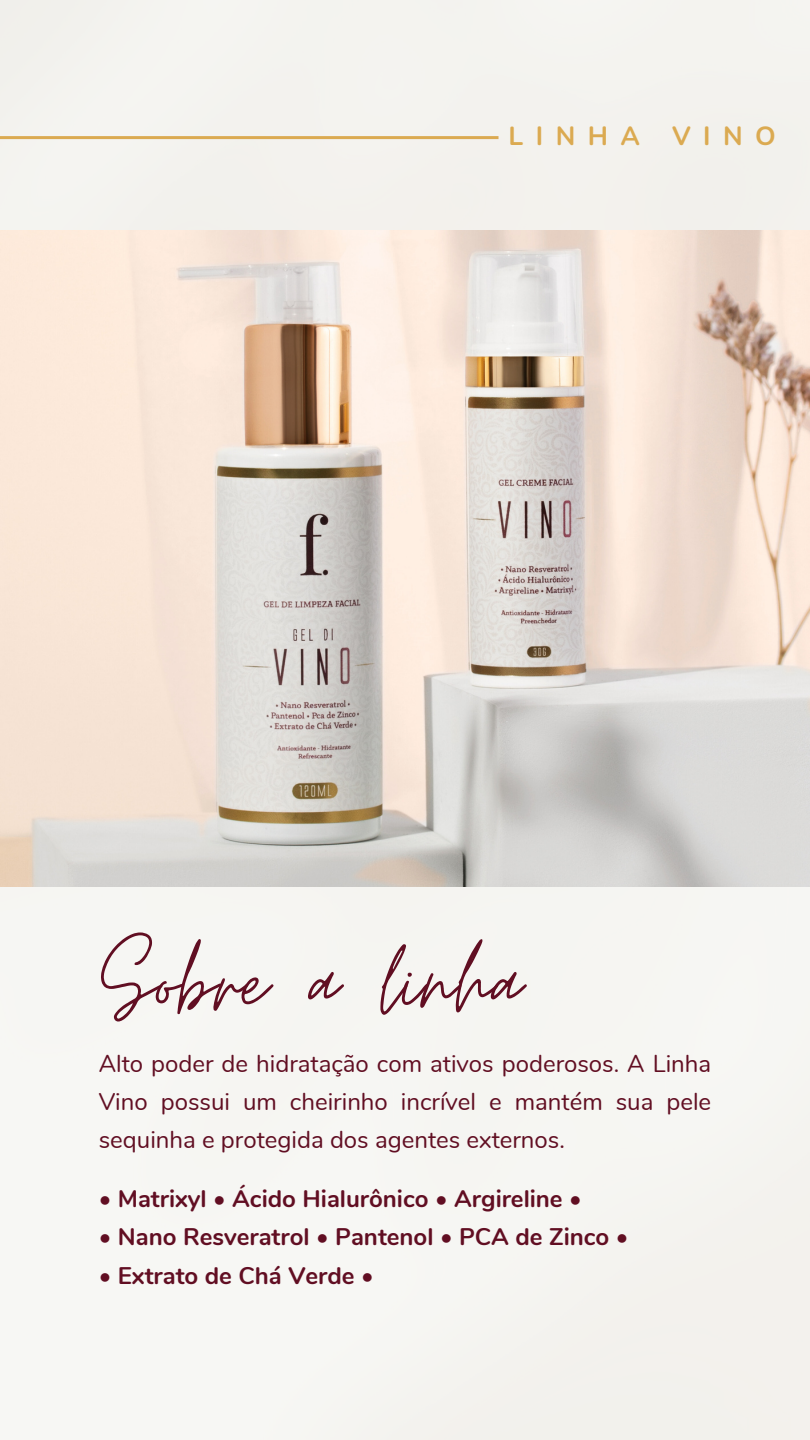
<style>
.page{position:relative;width:810px;height:1440px;background:#fff}
.page>*{position:absolute;margin:0;border:0;box-sizing:border-box;transform-origin:0 0}
.t1{font:110.5px "Moon Time";color:#610e22}
.t2{font:700 26.3px "Nunito";letter-spacing:.475em;color:#dbaa51}
.t3{font:24px/38.2px "Nunito";color:#610e22;text-align:justify}
.t4{font:700 24px "Nunito";color:#610e22}
</style>
<div class="page">
<hr style="left:0;top:136px;width:499px;height:3px;background:#dbaa51">
<img style="left:0;top:231px;width:810px;height:656px">
<p class="t2" style="left:509px;top:119px;width:269px">LINHA VINO</p>
<h1 class="t1" style="left:101px;top:915px;width:422px">Sobre a linha</h1>
<p class="t3" style="left:99px;top:1045px;width:614px">Alto poder de hidratação com ativos poderosos. A Linha Vino possui um cheirinho incrível e mantém sua pele sequinha e protegida dos agentes externos.</p>
<p class="t4" style="left:99px;top:1183px;width:485px">• Matrixyl • Ácido Hialurônico • Argireline •</p>
<p class="t4" style="left:99px;top:1221px;width:531px">• Nano Resveratrol • Pantenol • PCA de Zinco •</p>
<p class="t4" style="left:99px;top:1259px;width:276px">• Extrato de Chá Verde •</p>
</div>
